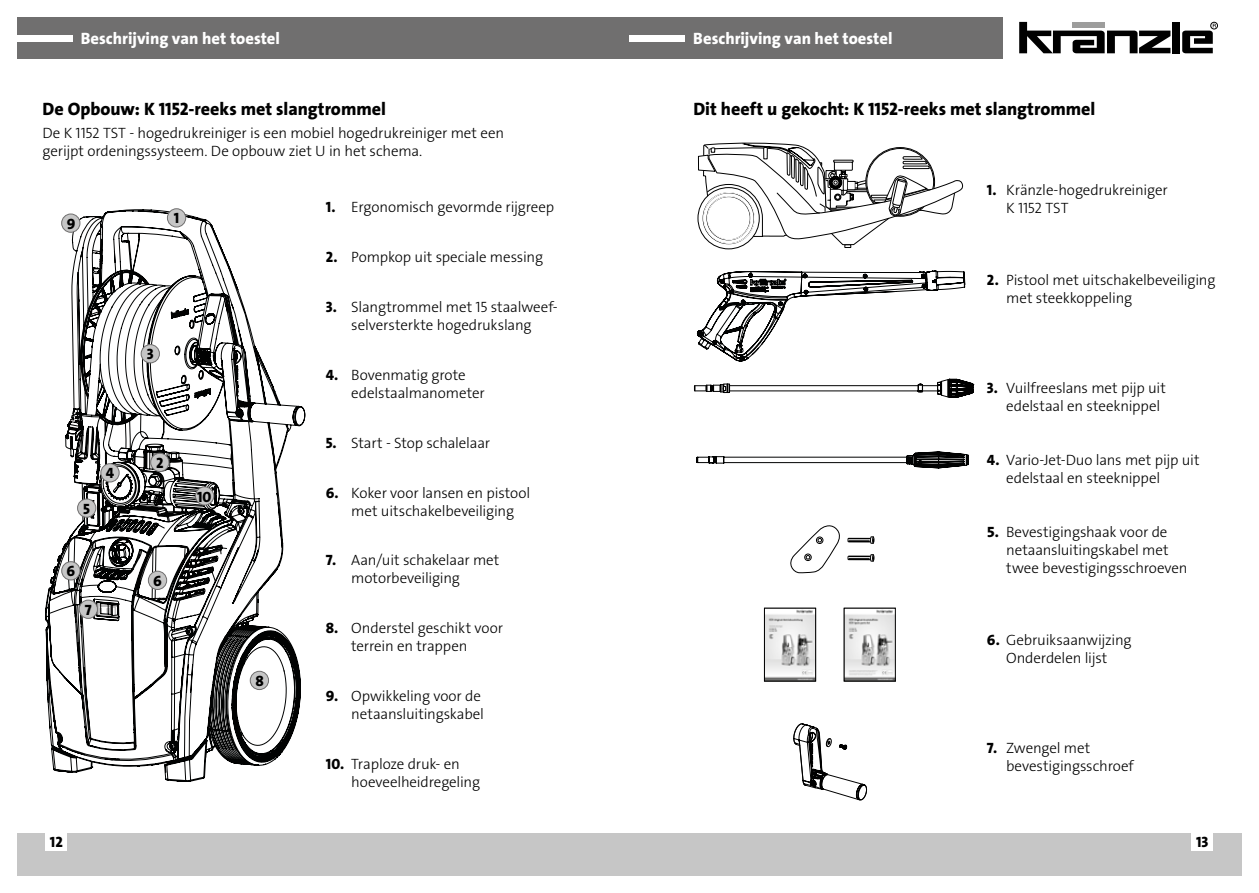
<style>
.page{position:relative;width:1259px;height:893px;background:#fff}
.page>*{position:absolute;margin:0;border:0;box-sizing:border-box;transform-origin:0 0}
.t1{font:18px "The Sans LP8 Ex Bld";color:#000}
.t2{font:16.5px "The Sans LP8 Ex Bld";color:#fff}
.t3{font:15px/18px "The Sans LP3 Lig";letter-spacing:-.01em;color:#000}
.t4{font:15px "The Sans LP8 Ex Bld";color:#000}
.s1{font-family:"The Sans LP8 Ex Bld"}
</style>
<div class="page">
<div style="left:629px;top:833px;width:613px;height:43px;background:#c6c6c6"></div>
<div style="left:17px;top:833px;width:612px;height:43px;background:#c6c6c6"></div>
<div style="left:1191px;top:833px;width:22px;height:18px;background:#fff"></div>
<div style="left:46px;top:833px;width:21px;height:18px;background:#fff"></div>
<div style="left:17px;top:17px;width:985px;height:41px;background:#706f6f"></div>
<div style="left:17px;top:35px;width:55px;height:6px;background:#fff"></div>
<div style="left:629px;top:35px;width:56px;height:6px;background:#fff"></div>
<svg style="left:1019px;top:22px;width:151px;height:31px"></svg>
<div style="left:1172px;top:22px;width:7px;height:31px;background:#000"></div>
<div style="left:1210px;top:22px;width:7px;height:7px;border:1px solid #000;border-radius:50%"></div>
<svg style="left:1182px;top:24px;width:34px;height:29px"></svg>
<svg style="left:697px;top:143px;width:266px;height:106px"></svg>
<svg style="left:790px;top:526px;width:84px;height:47px"></svg>
<svg style="left:793px;top:723px;width:74px;height:77px"></svg>
<img style="left:766px;top:610px;width:48px;height:69px">
<img style="left:846px;top:610px;width:47px;height:69px">
<div style="left:764px;top:608px;width:52px;height:73px;border:1px solid #000"></div>
<svg style="left:697px;top:271px;width:268px;height:90px"></svg>
<svg style="left:45px;top:209px;width:260px;height:573px"></svg>
<div style="left:195px;top:487px;width:19px;height:18px;background:#c6c6c6;border-radius:50%"></div>
<div style="left:195px;top:486px;width:19px;height:19px;border:1px solid #706f6f;border-radius:50%"></div>
<div style="left:167px;top:209px;width:19px;height:18px;background:#c6c6c6;border-radius:50%"></div>
<div style="left:167px;top:208px;width:19px;height:19px;border:1px solid #706f6f;border-radius:50%"></div>
<div style="left:151px;top:453px;width:18px;height:18px;background:#c6c6c6;border-radius:50%"></div>
<div style="left:150px;top:453px;width:19px;height:19px;border:1px solid #706f6f;border-radius:50%"></div>
<div style="left:141px;top:345px;width:18px;height:18px;background:#c6c6c6;border-radius:50%"></div>
<div style="left:141px;top:344px;width:19px;height:19px;border:1px solid #706f6f;border-radius:50%"></div>
<div style="left:101px;top:464px;width:18px;height:18px;background:#c6c6c6;border-radius:50%"></div>
<div style="left:100px;top:463px;width:19px;height:19px;border:1px solid #706f6f;border-radius:50%"></div>
<div style="left:62px;top:562px;width:18px;height:18px;background:#c6c6c6;border-radius:50%"></div>
<div style="left:61px;top:561px;width:19px;height:19px;border:1px solid #706f6f;border-radius:50%"></div>
<div style="left:79px;top:600px;width:18px;height:18px;background:#c6c6c6;border-radius:50%"></div>
<div style="left:79px;top:600px;width:19px;height:19px;border:1px solid #706f6f;border-radius:50%"></div>
<div style="left:62px;top:214px;width:18px;height:18px;background:#c6c6c6;border-radius:50%"></div>
<div style="left:61px;top:214px;width:19px;height:19px;border:1px solid #706f6f;border-radius:50%"></div>
<div style="left:78px;top:499px;width:18px;height:18px;background:#c6c6c6;border-radius:50%"></div>
<div style="left:77px;top:499px;width:19px;height:19px;border:1px solid #706f6f;border-radius:50%"></div>
<div style="left:148px;top:571px;width:19px;height:18px;background:#c6c6c6;border-radius:50%"></div>
<div style="left:148px;top:571px;width:19px;height:19px;border:1px solid #706f6f;border-radius:50%"></div>
<div style="left:250px;top:671px;width:18px;height:19px;background:#c6c6c6;border-radius:50%"></div>
<div style="left:250px;top:671px;width:19px;height:19px;border:1px solid #706f6f;border-radius:50%"></div>
<svg style="left:694px;top:378px;width:279px;height:20px"></svg>
<svg style="left:696px;top:452px;width:272px;height:16px"></svg>
<p class="t2" style="left:81px;top:28px;width:201px">Beschrijving van het toestel</p>
<p class="t2" style="left:693px;top:28px;width:201px">Beschrijving van het toestel</p>
<p class="t1" style="left:43px;top:98px;width:345px">De Opbouw: K 1152-reeks met slangtrommel</p>
<p class="t3" style="left:43px;top:124px;width:463px">De K 1152 TST - hogedrukreiniger is een mobiel hogedrukreiniger met een gerijpt ordeningssysteem. De opbouw ziet U in het schema.</p>
<p class="t4" style="left:67px;top:214px;width:10px">9</p>
<p class="t4" style="left:174px;top:208px;width:7px">1</p>
<p class="t4" style="left:147px;top:344px;width:8px">3</p>
<p class="t4" style="left:83px;top:499px;width:8px">5</p>
<p class="t4" style="left:106px;top:464px;width:10px">4</p>
<p class="t4" style="left:67px;top:562px;width:10px">6</p>
<p class="t4" style="left:85px;top:600px;width:8px">7</p>
<p class="t4" style="left:156px;top:453px;width:9px">2</p>
<p class="t4" style="left:153px;top:571px;width:10px">6</p>
<p class="t4" style="left:197px;top:487px;width:16px">10</p>
<p class="t4" style="left:255px;top:671px;width:10px">8</p>
<p class="t3" style="left:326px;top:198px;width:230px"><span class="s1">1.</span> Ergonomisch gevormde rijgreep</p>
<p class="t3" style="left:326px;top:248px;width:219px"><span class="s1">2.</span> Pompkop uit speciale messing</p>
<p class="t3" style="left:326px;top:298px;width:234px;text-align:center"><span class="s1">3.</span> Slangtrommel met 15 staalweef&shy;selversterkte hogedrukslang</p>
<p class="t3" style="left:351px;top:366px;width:135px;text-indent:-26px"><span class="s1">4.</span> Bovenmatig grote edelstaalmanometer</p>
<p class="t3" style="left:326px;top:434px;width:166px"><span class="s1">5.</span> Start - Stop schalelaar</p>
<p class="t3" style="left:351px;top:484px;width:181px;text-indent:-26px"><span class="s1">6.</span> Koker voor lansen en pistool met uitschakelbeveiliging</p>
<p class="t3" style="left:351px;top:551px;width:150px;text-indent:-26px"><span class="s1">7.</span> Aan/uit schakelaar met motorbeveiliging</p>
<p class="t3" style="left:351px;top:619px;width:153px;text-indent:-26px"><span class="s1">8.</span> Onderstel geschikt voor terrein en trappen</p>
<p class="t3" style="left:326px;top:687px;width:160px;text-align:right"><span class="s1">9.</span> Opwikkeling voor de netaansluitingskabel</p>
<p class="t3" style="left:351px;top:755px;width:130px;text-indent:-26px"><span class="s1">10.</span> Traploze druk- en hoeveelheidregeling</p>
<p class="t1" style="left:693px;top:98px;width:403px">Dit heeft u gekocht: K 1152-reeks met slangtrommel</p>
<p class="t3" style="left:1006px;top:181px;width:163px;text-indent:-19px"><span class="s1">1.</span> Kränzle-hogedrukreiniger<br>K 1152 TST</p>
<p class="t3" style="left:1006px;top:271px;width:211px;text-indent:-19px"><span class="s1">2.</span> Pistool met uitschakelbeveiliging met steekkoppeling</p>
<p class="t3" style="left:1006px;top:379px;width:161px;text-indent:-19px"><span class="s1">3.</span> Vuilfreeslans met pijp uit edelstaal en steeknippel</p>
<p class="t3" style="left:1006px;top:451px;width:195px;text-indent:-19px"><span class="s1">4.</span> Vario-Jet-Duo lans met pijp uit edelstaal en steeknippel</p>
<p class="t3" style="left:1006px;top:523px;width:183px;text-indent:-19px"><span class="s1">5.</span> Bevestigingshaak voor de netaansluitingskabel met twee bevestigingsschroeven</p>
<p class="t3" style="left:987px;top:631px;width:146px;text-align:center"><span class="s1">6.</span> Gebruiksaanwijzing<br>Onderdelen lijst</p>
<p class="t3" style="left:1006px;top:739px;width:129px;text-indent:-19px"><span class="s1">7.</span> Zwengel met bevestigingsschroef</p>
<p class="t4" style="left:50px;top:832px;width:14px">12</p>
<p class="t4" style="left:1196px;top:832px;width:14px">13</p>
</div>
